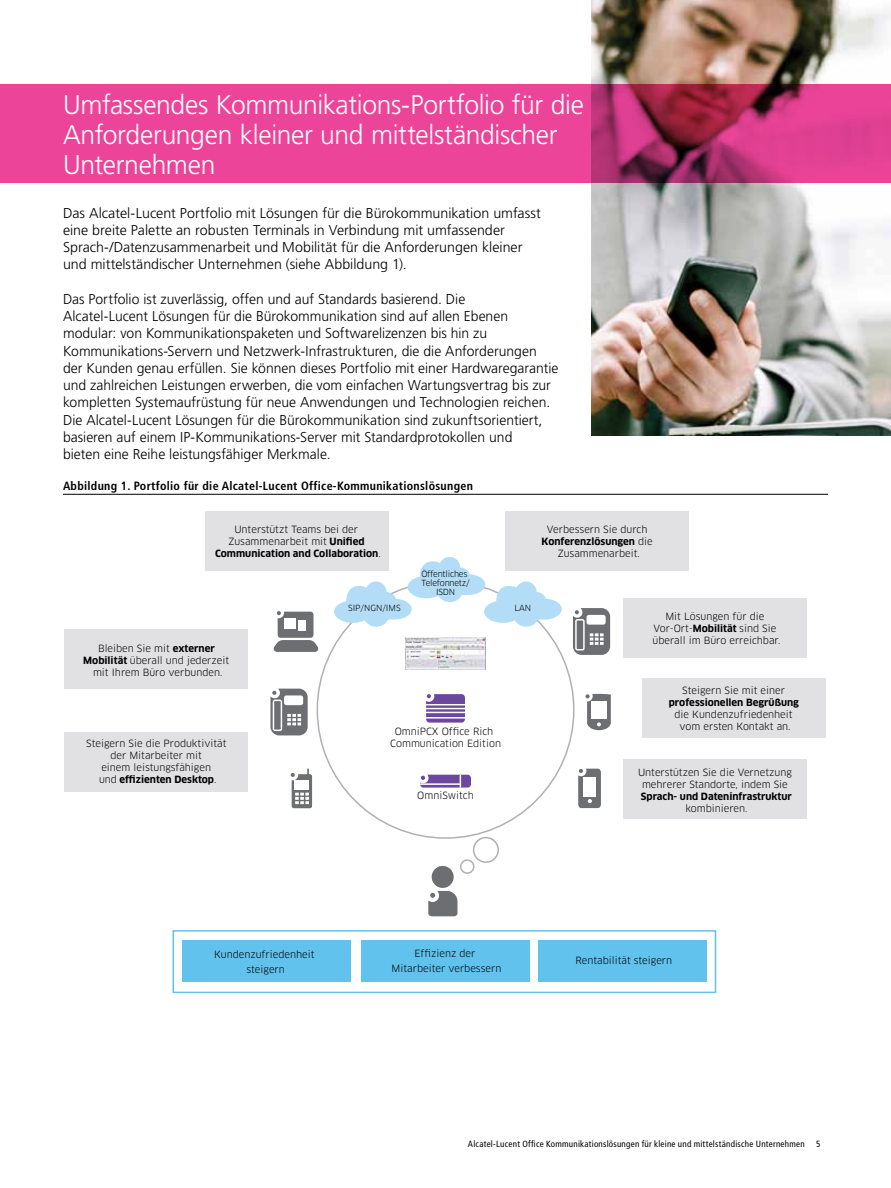
<style>
.page{position:relative;width:891px;height:1188px;background:#fff}
.page>*{position:absolute;margin:0;border:0;box-sizing:border-box;transform-origin:0 0}
.t1{font:300 27px/30px "Frutiger LT Std";letter-spacing:-.01em;color:#fff}
.t2{font:300 14.25px/17.2px "Frutiger LT Std";color:#000}
.t3{font:700 condensed 12px "Frutiger LT Std";letter-spacing:.025em;color:#000}
.t4{font:9.75px/12px "Clan OT";color:#000;text-align:center}
.t5{font:700 9.75px "Clan OT";color:#000}
.t6{font:condensed 9px "Frutiger LT Std";letter-spacing:.03em;color:#000}
.t7{font:8.25px/9px "Clan OT";letter-spacing:-.025em;color:#000;text-align:center}
.s1{font-weight:700}
</style>
<div class="page">
<img style="left:591px;top:0;width:300px;height:436px">
<svg style="left:0;top:84px;width:891px;height:99px;background:#d93e8a"></svg>
<hr style="left:63px;top:494px;width:765px;height:1px;background:#000">
<svg style="left:334px;top:557px;width:228px;height:70px"></svg>
<div style="left:182px;top:940px;width:169px;height:42px;background:#61c2ee"></div>
<div style="left:460px;top:859px;width:15px;height:15px;border:2px solid #b1afb3;border-radius:50%"></div>
<div style="left:473px;top:837px;width:26px;height:26px;border:2px solid #b1afb3;border-radius:50%"></div>
<img style="left:406px;top:638px;width:80px;height:31px">
<div style="left:206px;top:511px;width:183px;height:60px;background:#e1e0e2"></div>
<div style="left:506px;top:511px;width:183px;height:60px;background:#e1e0e2"></div>
<div style="left:623px;top:598px;width:184px;height:60px;background:#e1e0e2"></div>
<div style="left:623px;top:759px;width:184px;height:60px;background:#e1e0e2"></div>
<div style="left:642px;top:678px;width:184px;height:60px;background:#e1e0e2"></div>
<div style="left:64px;top:629px;width:184px;height:60px;background:#e1e0e2"></div>
<div style="left:64px;top:732px;width:184px;height:60px;background:#e1e0e2"></div>
<div style="left:361px;top:940px;width:168px;height:42px;background:#61c2ee"></div>
<div style="left:538px;top:940px;width:168px;height:42px;background:#61c2ee"></div>
<div style="left:172px;top:930px;width:544px;height:63px;border:2px solid #61c2ee"></div>
<svg style="left:420px;top:775px;width:51px;height:13px"></svg>
<svg style="left:426px;top:694px;width:39px;height:29px"></svg>
<hr style="left:426px;top:717px;width:39px;height:2px;background:#fff">
<hr style="left:426px;top:712px;width:39px;height:1px;background:#fff">
<hr style="left:426px;top:708px;width:39px;height:1px;background:#fff">
<hr style="left:426px;top:704px;width:39px;height:1px;background:#fff">
<svg style="left:273px;top:611px;width:46px;height:41px"></svg>
<div style="left:298px;top:620px;width:8px;height:11px;background:#fff"></div>
<div style="left:284px;top:618px;width:12px;height:11px;background:#fff"></div>
<svg style="left:290px;top:768px;width:22px;height:40px"></svg>
<svg style="left:578px;top:769px;width:23px;height:39px"></svg>
<svg style="left:586px;top:694px;width:25px;height:36px"></svg>
<svg style="left:270px;top:689px;width:38px;height:46px"></svg>
<svg style="left:573px;top:608px;width:37px;height:47px"></svg>
<div style="left:432px;top:866px;width:22px;height:22px;background:#6d6e71;border-radius:50%"></div>
<svg style="left:428px;top:891px;width:29px;height:25px"></svg>
<h1 class="t1" style="left:63px;top:90px;width:522px">Umfassendes Kommunikations-Portfolio für die<br>Anforderungen kleiner und mittelständischer<br>Unternehmen</h1>
<p class="t2" style="left:63px;top:204px;width:479px">Das Alcatel-Lucent Portfolio mit Lösungen für die Bürokommunikation umfasst eine breite Palette an robusten Terminals in Verbindung mit umfassender Sprach-/Datenzusammenarbeit und Mobilität für die Anforderungen kleiner und mittelständischer Unternehmen (siehe Abbildung 1).</p>
<p class="t2" style="left:63px;top:291px;width:497px">Das Portfolio ist zuverlässig, offen und auf Standards basierend. Die<br>Alcatel-Lucent Lösungen für die Bürokommunikation sind auf allen Ebenen modular: von Kommunikationspaketen und Softwarelizenzen bis hin zu Kommunikations-Servern und Netzwerk-Infrastrukturen, die die Anforderungen der Kunden genau erfüllen. Sie können dieses Portfolio mit einer Hardwaregarantie und zahlreichen Leistungen erwerben, die vom einfachen Wartungsvertrag bis zur kompletten Systemaufrüstung für neue Anwendungen und Technologien reichen.<br>Die Alcatel-Lucent Lösungen für die Bürokommunikation sind zukunftsorientiert, basieren auf einem IP-Kommunikations-Server mit Standardprotokollen und<br>bieten eine Reihe leistungsfähiger Merkmale.</p>
<p class="t3" style="left:63px;top:478px;width:411px">Abbildung 1. Portfolio für die Alcatel-Lucent Office-Kommunikationslösungen</p>
<p class="t4" style="left:215px;top:524px;width:167px">Unterstützt Teams bei der<br>Zusammenarbeit mit <span class="s1">Unified<br>Communication and Collaboration</span>.</p>
<p class="t4" style="left:542px;top:524px;width:113px">Verbessern Sie durch<br><span class="s1">Konferenzlösungen</span> die<br>Zusammenarbeit.</p>
<p class="t4" style="left:83px;top:642px;width:147px">Bleiben Sie mit <span class="s1">externer<br>Mobilität</span> überall und jederzeit mit Ihrem Büro verbunden.</p>
<p class="t4" style="left:86px;top:738px;width:142px">Steigern Sie die Produktivität der Mitarbeiter mit<br>einem leistungsfähigen<br>und <span class="s1">effizienten Desktop</span>.</p>
<p class="t7" style="left:421px;top:569px;width:50px">Öffentliches<br>Telefonnetz/<br>ISDN</p>
<p class="t7" style="left:348px;top:603px;width:54px">SIP/NGN/IMS</p>
<p class="t7" style="left:514px;top:603px;width:18px">LAN</p>
<p class="t4" style="left:390px;top:725px;width:112px">OmniPCX Office Rich<br>Communication Edition</p>
<p class="t4" style="left:417px;top:790px;width:58px">OmniSwitch</p>
<p class="t4" style="left:653px;top:611px;width:129px">Mit Lösungen für die<br>Vor-Ort-<span class="s1">Mobilität</span> sind Sie überall im Büro erreichbar.</p>
<p class="t4" style="left:682px;top:684px;width:104px">Steigern Sie mit einer</p>
<p class="t5" style="left:669px;top:696px;width:132px">professionellen Begrüßung</p>
<p class="t4" style="left:674px;top:708px;width:120px">die Kundenzufriedenheit vom ersten Kontakt an.</p>
<p class="t4" style="left:638px;top:766px;width:155px">Unterstützen Sie die Vernetzung mehrerer Standorte, indem Sie</p>
<p class="t5" style="left:641px;top:790px;width:153px">Sprach- und Dateninfrastruktur</p>
<p class="t4" style="left:685px;top:802px;width:64px">kombinieren.</p>
<p class="t4" style="left:214px;top:947px;width:102px;line-height:15px">Kundenzufriedenheit steigern</p>
<p class="t4" style="left:392px;top:946px;width:111px;line-height:15px">Effizienz der<br>Mitarbeiter verbessern</p>
<p class="t4" style="left:576px;top:955px;width:98px">Rentabilität steigern</p>
<p class="t6" style="left:468px;top:1139px;width:338px">Alcatel-Lucent Office Kommunikationslösungen für kleine und mittelständische Unternehmen</p>
<p class="t6" style="left:816px;top:1139px;width:6px">5</p>
</div>
